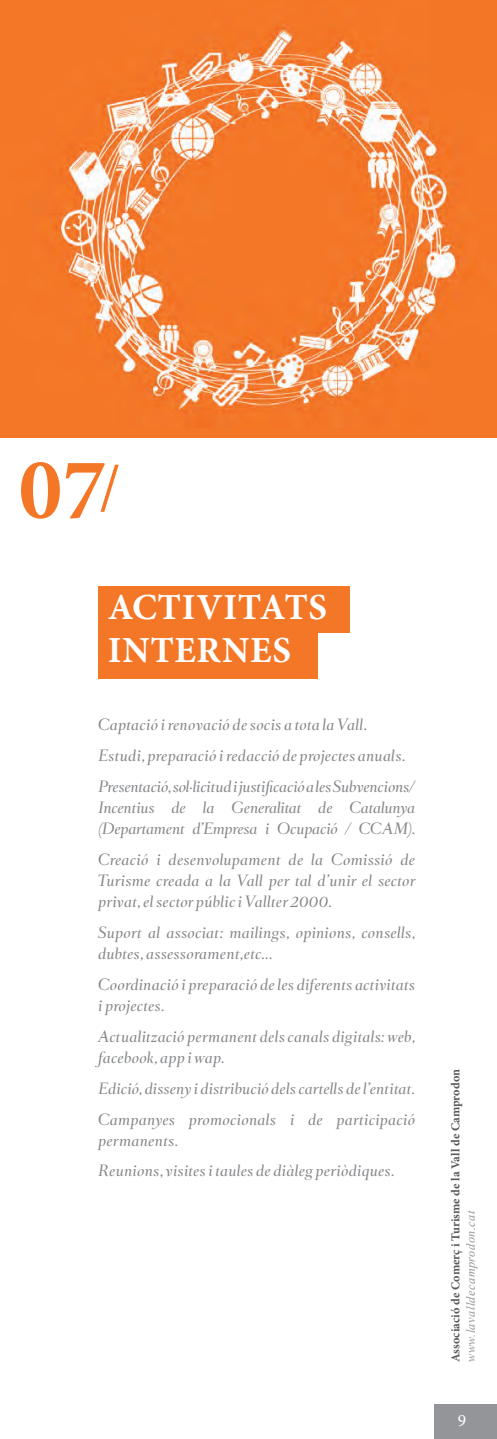
<style>
.page{position:relative;width:497px;height:1439px;background:#fff}
.page>*{position:absolute;margin:0;border:0;box-sizing:border-box;transform-origin:0 0}
.t1{font:700 87.5px "Minion Pro";color:#f47728}
.t2{font:700 36.75px "Minion Pro";letter-spacing:.015em;color:#fff}
.t3{font:17.5px "Minion Pro";color:#fff}
.t4{font:italic 14px/21px "Romain BP Headline";letter-spacing:.015em;color:#848689}
.t5{font:700 12.25px "Minion Pro";color:#57585a}
.t6{font:italic 12.25px "Times New Roman";letter-spacing:.04em;color:#939598}
.s1{font-weight:400;font-size:66.5px}
</style>
<div class="page">
<div style="left:434px;top:1404px;width:62px;height:35px;background:#939598"></div>
<div style="left:98px;top:586px;width:250px;height:46px;background:#f47728"></div>
<div style="left:98px;top:632px;width:218px;height:46px;background:#f47728"></div>
<img style="left:0;top:0;width:496px;height:437px">
<p class="t1" style="left:19px;top:428px;width:104px">07<span class="s1">/</span></p>
<p class="t2" style="left:108px;top:581px;width:220px">ACTIVITATS</p>
<p class="t2" style="left:108px;top:625px;width:184px">INTERNES</p>
<p class="t4" style="left:98px;top:714px;width:270px">Captació i renovació de socis a tota la Vall.</p>
<p class="t4" style="left:98px;top:745px;width:308px">Estudi, preparació i redacció de projectes anuals.</p>
<p class="t4" style="left:98px;top:776px;width:318px;text-align:justify">Presentació, sol·licitud i justificació a les Subvencions/ Incentius de la Generalitat de Catalunya (Departament d’Empresa i Ocupació / CCAM).</p>
<p class="t4" style="left:98px;top:849px;width:318px;text-align:justify">Creació i desenvolupament de la Comissió de Turisme creada a la Vall per tal d’unir el sector privat, el sector públic i Vallter 2000.</p>
<p class="t4" style="left:98px;top:922px;width:318px">Suport al associat: mailings, opinions, consells, dubtes, assessorament,etc...</p>
<p class="t4" style="left:98px;top:974px;width:318px">Coordinació i preparació de les diferents activitats i projectes.</p>
<p class="t4" style="left:98px;top:1026px;width:318px">Actualització permanent dels canals digitals: web, facebook, app i wap.</p>
<p class="t4" style="left:98px;top:1078px;width:318px">Edició, disseny i distribució dels cartells de l’entitat.</p>
<p class="t4" style="left:98px;top:1109px;width:318px">Campanyes promocionals i de participació permanents.</p>
<p class="t4" style="left:98px;top:1161px;width:297px">Reunions, visites i taules de diàleg periòdiques.</p>
<p class="t5" style="left:446px;top:1362px;width:294px;rotate:-90deg">Associació de Comerç i Turisme de la Vall de Camprodon</p>
<p class="t6" style="left:461px;top:1362px;width:153px;rotate:-90deg">www.lavalldecamprodon.cat</p>
<p class="t3" style="left:457px;top:1408px;width:10px">9</p>
</div>
